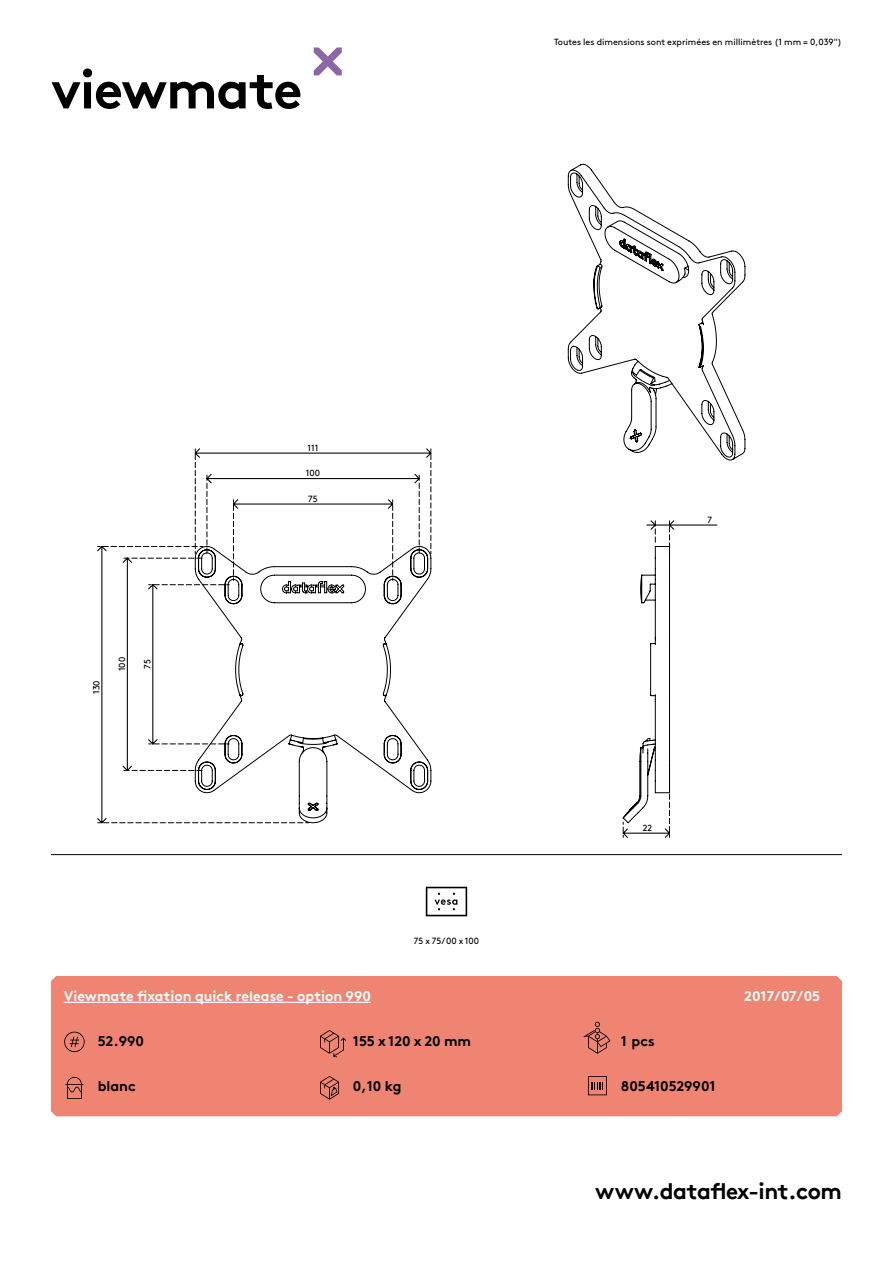
<style>
.page{position:relative;width:893px;height:1263px;background:#fff}
.page>*{position:absolute;margin:0;border:0;box-sizing:border-box;transform-origin:0 0}
.hoofdstuk{font:700 54px "Brown Pro TT";letter-spacing:-.02em;color:#000}
.t1{font:700 22.5px "Brown Pro TT";letter-spacing:-.02em;color:#000}
.body{font:700 14.25px "Brown Pro TT";color:#fff}
.specificaties{font:700 14.25px "Brown Pro TT";color:#000}
.onderschrift{font:9px "Brown";color:#000}
.t2{font:9px "Brown Pro TT Regular Alt";color:#000}
</style>
<div class="page">
<svg style="left:314px;top:47px;width:28px;height:28px"></svg>
<hr style="left:51px;top:854px;width:791px;height:1px;background:#000">
<svg style="left:426px;top:887px;width:41px;height:29px"></svg>
<div style="left:51px;top:976px;width:791px;height:140px;background:#f08472"></div>
<svg style="left:97px;top:448px;width:335px;height:376px"></svg>
<svg style="left:194px;top:546px;width:238px;height:277px"></svg>
<svg style="left:567px;top:163px;width:179px;height:298px"></svg>
<svg style="left:622px;top:520px;width:96px;height:318px"></svg>
<svg style="left:64px;top:1032px;width:21px;height:20px"></svg>
<svg style="left:65px;top:1077px;width:18px;height:22px"></svg>
<svg style="left:320px;top:1030px;width:26px;height:27px"></svg>
<svg style="left:583px;top:1022px;width:27px;height:32px"></svg>
<svg style="left:320px;top:1076px;width:19px;height:24px"></svg>
<svg style="left:588px;top:1076px;width:19px;height:19px"></svg>
<hr style="left:64px;top:1002px;width:307px;height:1px;background:#fff">
<p class="hoofdstuk" style="left:51px;top:46px;width:253px">viewmate</p>
<p class="onderschrift" style="left:554px;top:35px;width:289px">Toutes les dimensions sont exprimées en millimètres (1 mm = 0,039")</p>
<p class="t2" style="left:90px;top:694px;width:15px;rotate:-90deg">130</p>
<p class="t2" style="left:115px;top:671px;width:16px;rotate:-90deg">100</p>
<p class="t2" style="left:141px;top:669px;width:11px;rotate:-90deg">75</p>
<p class="t2" style="left:308px;top:441px;width:12px">111</p>
<p class="t2" style="left:306px;top:466px;width:16px">100</p>
<p class="t2" style="left:308px;top:492px;width:11px">75</p>
<p class="onderschrift" style="left:414px;top:934px;width:67px">75 x 75/ 00 x 100</p>
<p class="t2" style="left:707px;top:513px;width:6px">7</p>
<p class="t2" style="left:643px;top:821px;width:11px">22</p>
<p class="body" style="left:64px;top:985px;width:309px">Viewmate fixation quick release - option 990</p>
<p class="body" style="left:744px;top:985px;width:77px">2017/07/05</p>
<p class="specificaties" style="left:98px;top:1029px;width:48px">52.990</p>
<p class="specificaties" style="left:98px;top:1074px;width:40px">blanc</p>
<p class="specificaties" style="left:353px;top:1029px;width:120px">155 x 120 x 20 mm</p>
<p class="specificaties" style="left:621px;top:1029px;width:35px">1 pcs</p>
<p class="specificaties" style="left:353px;top:1074px;width:50px">0,10 kg</p>
<p class="specificaties" style="left:621px;top:1074px;width:96px">805410529901</p>
<h2 class="t1" style="left:595px;top:1173px;width:248px">www.dataflex-int.com</h2>
</div>
